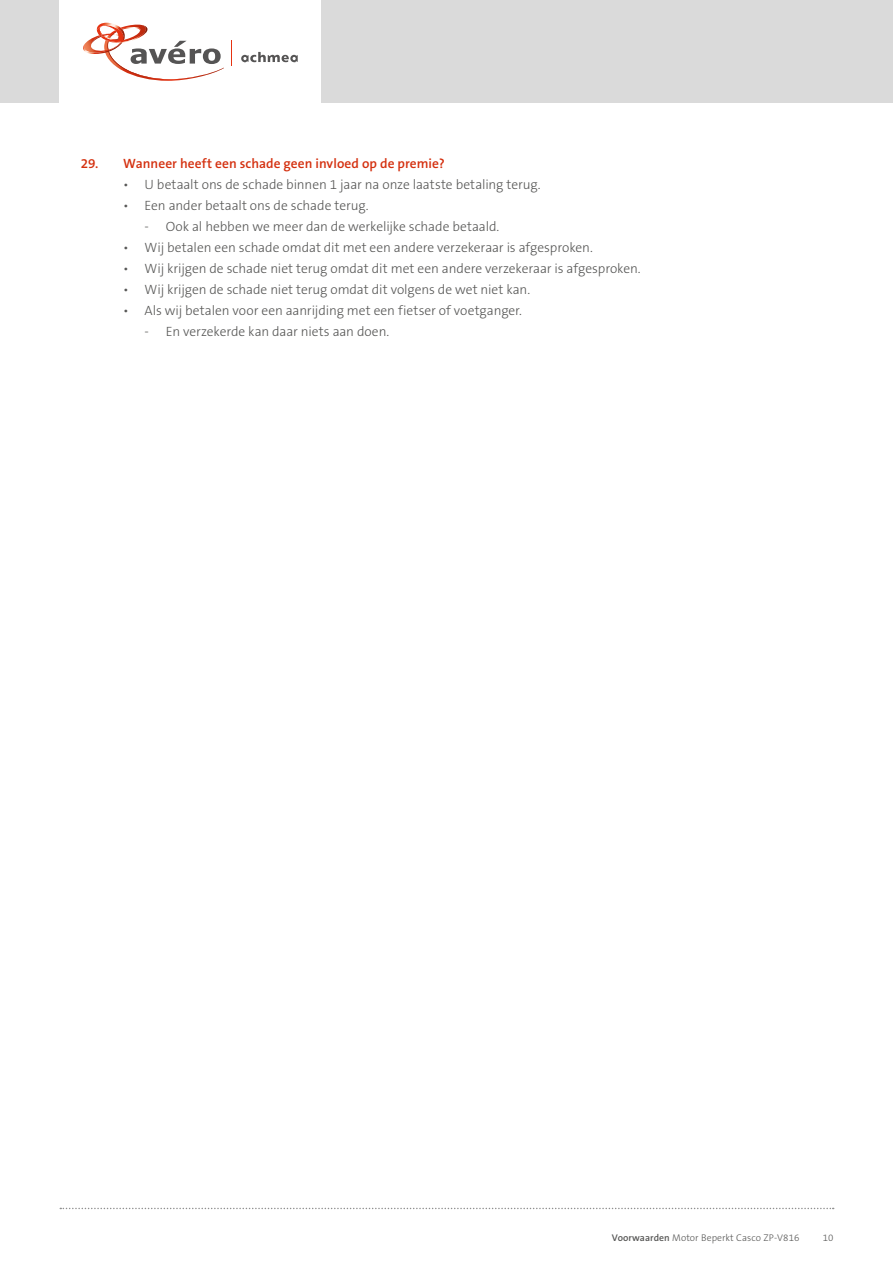
<style>
.page{position:relative;width:893px;height:1263px;background:#fff}
.page>*{position:absolute;margin:0;border:0;box-sizing:border-box;transform-origin:0 0}
.t1{font:300 13.5px "The Sans B3";letter-spacing:-.005em;color:#575756}
.t2{font:600 13.5px "The Sans B6";letter-spacing:.005em;color:#d4300f}
.t3{font:300 9.75px "The Sans B3";letter-spacing:.005em;color:#575756}
.s1{font-family:"The Sans B6";font-weight:600}
</style>
<div class="page">
<div style="left:0;top:0;width:893px;height:103px;background:#dadada"></div>
<div style="left:60px;top:0;width:261px;height:103px;background:#fff"></div>
<svg style="left:241px;top:52px;width:57px;height:10px"></svg>
<svg style="left:83px;top:22px;width:141px;height:59px"></svg>
<svg style="left:231px;top:41px;width:1px;height:25px"></svg>
<svg style="left:60px;top:1208px;width:774px;height:1px"></svg>
<p class="t2" style="left:81px;top:156px;width:365px">29. Wanneer heeft een schade geen invloed op de premie?</p>
<p class="t1" style="left:123px;top:178px;width:419px">• U betaalt ons de schade binnen 1 jaar na onze laatste betaling terug.</p>
<p class="t1" style="left:123px;top:199px;width:247px">• Een ander betaalt ons de schade terug.</p>
<p class="t1" style="left:145px;top:220px;width:356px">- Ook al hebben we meer dan de werkelijke schade betaald.</p>
<p class="t1" style="left:123px;top:241px;width:471px">• Wij betalen een schade omdat dit met een andere verzekeraar is afgesproken.</p>
<p class="t1" style="left:123px;top:262px;width:519px">• Wij krijgen de schade niet terug omdat dit met een andere verzekeraar is afgesproken.</p>
<p class="t1" style="left:123px;top:283px;width:408px">• Wij krijgen de schade niet terug omdat dit volgens de wet niet kan.</p>
<p class="t1" style="left:123px;top:304px;width:400px">• Als wij betalen voor een aanrijding met een fietser of voetganger.</p>
<p class="t1" style="left:145px;top:325px;width:246px">- En verzekerde kan daar niets aan doen.</p>
<p class="t3" style="left:612px;top:1233px;width:189px"><span class="s1">Voorwaarden</span> Motor Beperkt Casco ZP-V816</p>
<p class="t3" style="left:823px;top:1233px;width:12px">10</p>
</div>
